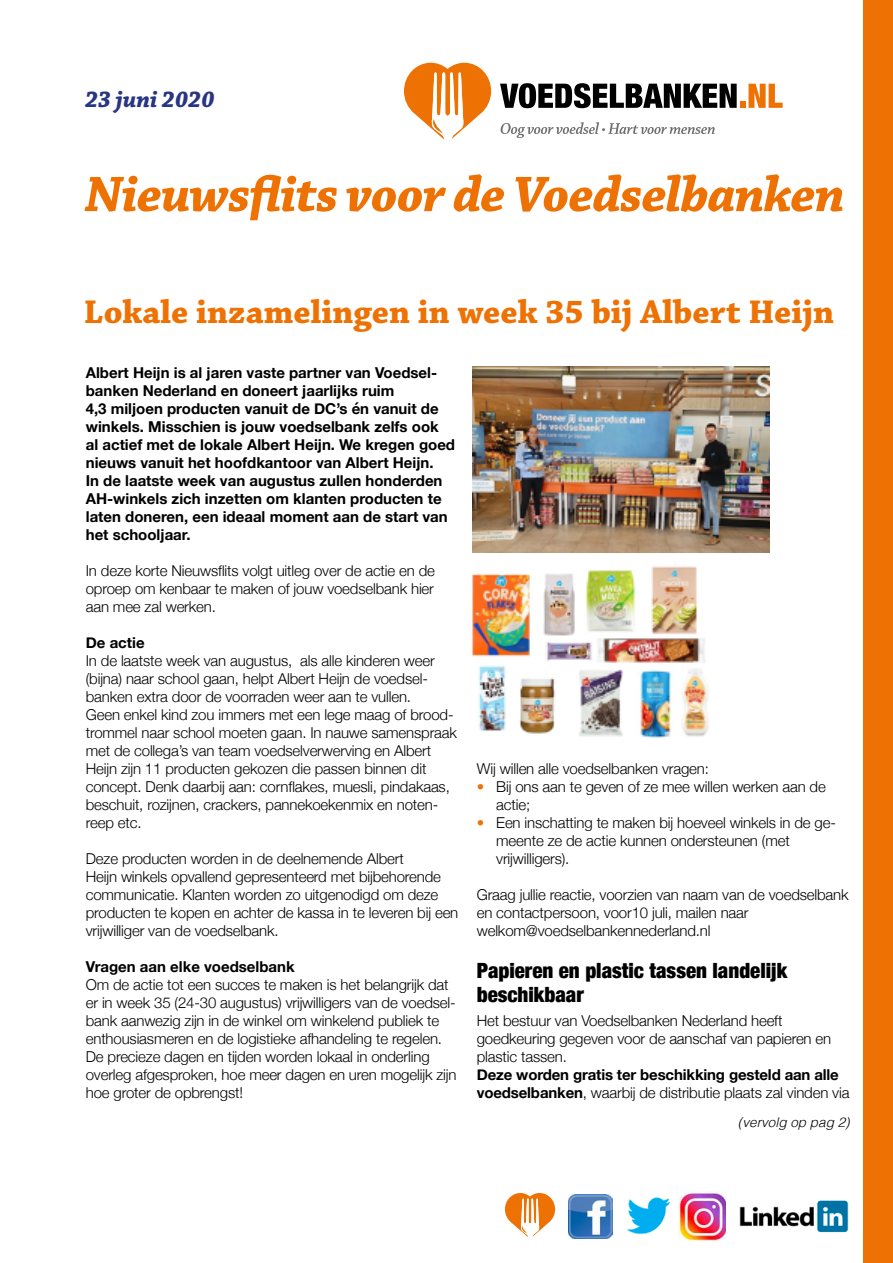
<style>
.page{position:relative;width:893px;height:1263px;background:#fff}
.page>*{position:absolute;margin:0;border:0;box-sizing:border-box;transform-origin:0 0}
.t1{font:italic 700 52.5px "Chaparral Pro";letter-spacing:-.02em;color:#ee7203}
.t2{font:700 34.5px "Chaparral Pro";color:#ee7203}
.t3{font:italic 700 24px "Chaparral Pro";color:#283583}
.t4{font:900 condensed 21px/24px "Helvetica Neue";color:#000}
.t5{font:300 15px/18px "Helvetica Neue";letter-spacing:-.01em;color:#000}
.t6{font:700 15px/18px "Helvetica Neue";color:#000}
.t7{font:italic 300 13.5px "Helvetica";color:#000}
.s1{color:#ee7203}
.s2{font-weight:300}
</style>
<div class="page">
<div style="left:863px;top:0;width:30px;height:1263px;background:#ee7203"></div>
<svg style="left:404px;top:63px;width:87px;height:77px"></svg>
<svg style="left:500px;top:83px;width:283px;height:25px"></svg>
<svg style="left:501px;top:122px;width:214px;height:16px"></svg>
<img style="left:568px;top:1194px;width:44px;height:44px">
<img style="left:627px;top:1197px;width:44px;height:38px">
<img style="left:739px;top:1201px;width:110px;height:32px">
<img style="left:679px;top:1192px;width:47px;height:48px">
<svg style="left:505px;top:1193px;width:50px;height:44px"></svg>
<img style="left:472px;top:366px;width:297px;height:186px">
<img style="left:471px;top:566px;width:238px;height:171px">
<h3 class="t3" style="left:85px;top:86px;width:131px">23 juni 2020</h3>
<h1 class="t1" style="left:85px;top:164px;width:761px">Nieuwsflits voor de Voedselbanken</h1>
<h2 class="t2" style="left:84px;top:292px;width:752px">Lokale inzamelingen in week 35 bij Albert Heijn</h2>
<p class="t6" style="left:86px;top:364px;width:371px">Albert Heijn is al jaren vaste partner van Voedsel&shy;banken Nederland en doneert jaarlijks ruim<br>4,3 miljoen producten vanuit de DC’s én vanuit de winkels. Misschien is jouw voedselbank zelfs ook<br>al actief met de lokale Albert Heijn. We kregen goed nieuws vanuit het hoofdkantoor van Albert Heijn.<br>In de laatste week van augustus zullen honderden AH-winkels zich inzetten om klanten producten te laten doneren, een ideaal moment aan de start van het schooljaar.</p>
<p class="t5" style="left:86px;top:561px;width:351px;text-align:justify">In deze korte Nieuwsflits volgt uitleg over de actie en de oproep om kenbaar te maken of jouw voedselbank hier aan mee zal werken.</p>
<p class="t6" style="left:86px;top:634px;width:60px">De actie</p>
<p class="t5" style="left:86px;top:651px;width:373px">In de laatste week van augustus, als alle kinderen weer (bijna) naar school gaan, helpt Albert Heijn de voedsel&shy;banken extra door de voorraden weer aan te vullen.<br>Geen enkel kind zou immers met een lege maag of brood&shy;trommel naar school moeten gaan. In nauwe samenspraak met de collega’s van team voedselverwerving en Albert Heijn zijn 11 producten gekozen die passen binnen dit concept. Denk daarbij aan: cornflakes, muesli, pindakaas, beschuit, rozijnen, crackers, pannekoekenmix en noten&shy;reep etc.</p>
<p class="t5" style="left:86px;top:849px;width:374px">Deze producten worden in de deelnemende Albert<br>Heijn winkels opvallend gepresenteerd met bijbehorende communicatie. Klanten worden zo uitgenodigd om deze producten te kopen en achter de kassa in te leveren bij een vrijwilliger van de voedselbank.</p>
<p class="t6" style="left:86px;top:958px;width:210px">Vragen aan elke voedselbank</p>
<p class="t5" style="left:86px;top:975px;width:372px">Om de actie tot een succes te maken is het belangrijk dat er in week 35 (24-30 augustus) vrijwilligers van de voedsel&shy;bank aanwezig zijn in de winkel om winkelend publiek te enthousiasmeren en de logistieke afhandeling te regelen.<br>De precieze dagen en tijden worden lokaal in onderling overleg afgesproken, hoe meer dagen en uren mogelijk zijn hoe groter de opbrengst!</p>
<p class="t5" style="left:477px;top:759px;width:234px">Wij willen alle voedselbanken vragen:</p>
<p class="t5" style="left:496px;top:777px;width:331px;text-indent:-20px"><span class="s1">•</span> Bij ons aan te geven of ze mee willen werken aan de actie;</p>
<p class="t5" style="left:496px;top:813px;width:341px;text-indent:-20px"><span class="s1">•</span> Een inschatting te maken bij hoeveel winkels in de ge&shy;meente ze de actie kunnen ondersteunen (met vrijwilligers).</p>
<p class="t5" style="left:477px;top:885px;width:373px">Graag jullie reactie, voorzien van naam van de voedselbank en contactpersoon, voor10 juli, mailen naar welkom@voedselbankennederland.nl</p>
<h3 class="t4" style="left:477px;top:957px;width:312px">Papieren en plastic tassen landelijk beschikbaar</h3>
<p class="t5" style="left:477px;top:1011px;width:356px">Het bestuur van Voedselbanken Nederland heeft goedkeuring gegeven voor de aanschaf van papieren en plastic tassen.</p>
<p class="t6" style="left:477px;top:1066px;width:374px">Deze worden gratis ter beschikking gesteld aan alle voedselbanken<span class="s2">, waarbij de distributie plaats zal vinden via</span></p>
<p class="t7" style="left:738px;top:1110px;width:113px">(vervolg op pag 2)</p>
</div>
